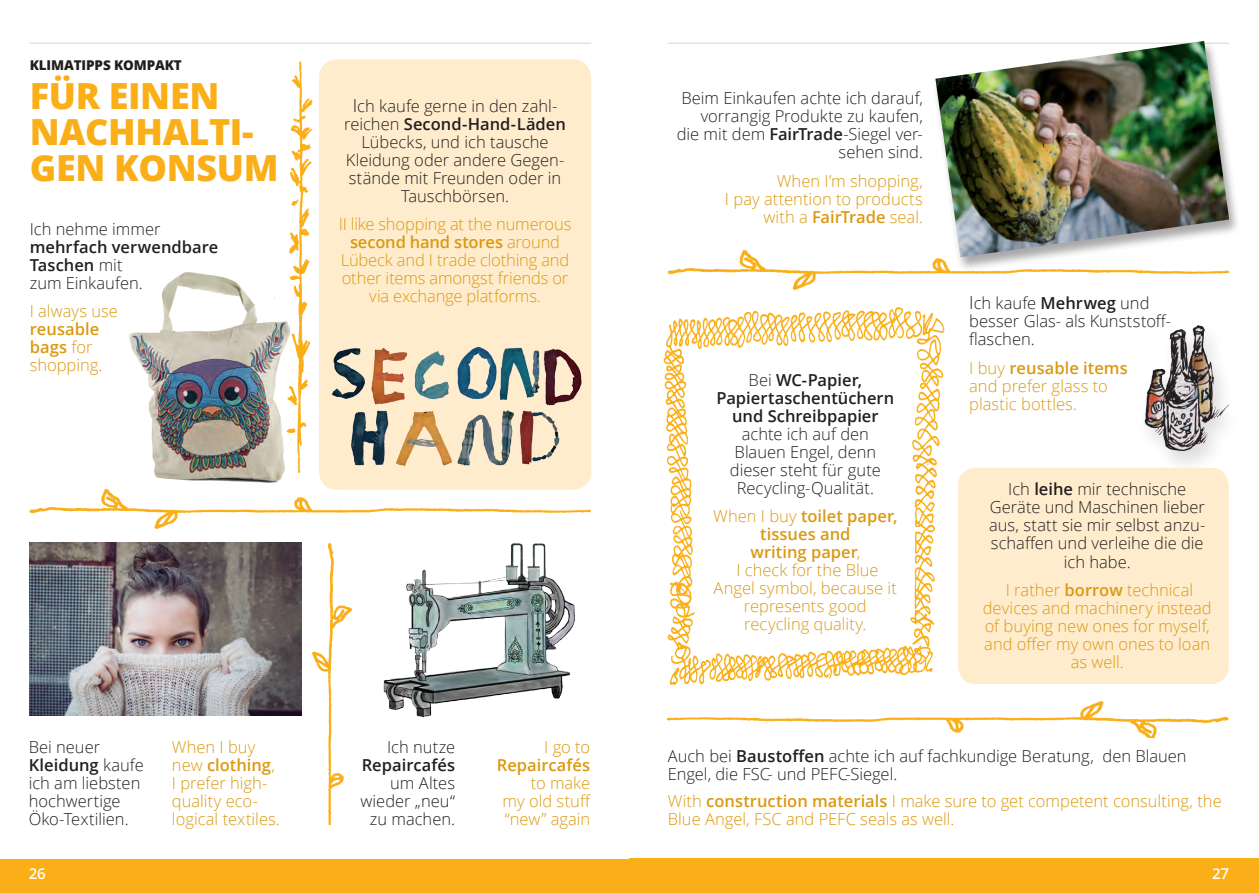
<style>
.page{position:relative;width:1259px;height:893px;background:#fff}
.page>*{position:absolute;margin:0;border:0;box-sizing:border-box;transform-origin:0 0}
.t1{font:800 36px/36px "Open Sans";letter-spacing:-.01em;color:#faaf18}
.Fließtext_KB{font:300 16.5px/18px "Open Sans";color:#231f20}
.Fließtext_KB-2{font:300 16.5px/18px "Open Sans";color:#db9911}
.Fließtext_KB-3{font:600 16.5px/18px "Open Sans";color:#db9911;text-align:right}
.Fließtext_KB-4{font:600 16.5px "Open Sans";color:#231f20}
.t2{font:600 15px "Open Sans";color:#fff}
.t3{font:800 13.5px "Open Sans";letter-spacing:-.01em;color:#231f20}
.s1{font-weight:300}
.s2{font-size:18px}
.s3{font-weight:600}
</style>
<div class="page">
<hr style="left:30px;top:43px;width:561px;height:1px;background:#b2b3b7">
<hr style="left:668px;top:43px;width:561px;height:1px;background:#b2b3b7">
<div style="left:629px;top:859px;width:630px;height:34px;background:#faaf18"></div>
<div style="left:0;top:859px;width:629px;height:34px;background:#faaf18"></div>
<img style="left:129px;top:272px;width:146px;height:211px">
<img style="left:663px;top:315px;width:282px;height:361px">
<img style="left:667px;top:250px;width:563px;height:65px">
<div style="left:319px;top:60px;width:272px;height:430px;background:#feeccd;border-radius:18px"></div>
<img style="left:275px;top:43px;width:44px;height:440px">
<img style="left:29px;top:489px;width:563px;height:65px">
<img style="left:30px;top:542px;width:257px;height:173px">
<div style="left:932px;top:41px;width:308px;height:231px;background:#231f20;opacity:.39"></div>
<img style="left:935px;top:41px;width:294px;height:216px">
<img style="left:287px;top:533px;width:71px;height:292px">
<img style="left:666px;top:676px;width:563px;height:62px">
<div style="left:1137px;top:323px;width:98px;height:152px;background:#231f20;opacity:.15"></div>
<img style="left:1142px;top:325px;width:88px;height:125px">
<img style="left:299px;top:322px;width:293px;height:172px">
<img style="left:362px;top:538px;width:229px;height:180px">
<div style="left:958px;top:468px;width:270px;height:216px;background:#feeccd;border-radius:18px"></div>
<p class="t3" style="left:30px;top:55px;width:154px">KLIMATIPPS KOMPAKT</p>
<p class="t1" style="left:30px;top:76px;width:250px">FÜR EINEN<br>NACHHALTI-<br>GEN KONSUM</p>
<p class="Fließtext_KB" style="left:30px;top:219px;width:132px">Ich nehme immer</p>
<p class="Fließtext_KB-4" style="left:30px;top:236px;width:190px">mehrfach verwendbare</p>
<p class="Fließtext_KB-4" style="left:30px;top:254px;width:94px">Taschen <span class="s1">mit</span></p>
<p class="Fließtext_KB" style="left:30px;top:273px;width:114px">zum Einkaufen.</p>
<p class="Fließtext_KB-2" style="left:30px;top:302px;width:90px">I always use</p>
<p class="Fließtext_KB-3" style="left:30px;top:320px;width:71px">reusable</p>
<p class="Fließtext_KB-3" style="left:30px;top:338px;width:64px">bags <span class="s1">for</span></p>
<p class="Fließtext_KB-2" style="left:30px;top:356px;width:74px">shopping.</p>
<p class="Fließtext_KB" style="left:344px;top:96px;width:223px;text-align:center"><span class="s2">I</span>ch kaufe gerne in den zahl&shy;reichen <span class="s3">Second-Hand-Läden<br></span>Lübecks, und ich tausche<br>Kleidung oder andere Gegen&shy;stände mit Freunden oder in<br>Tauschbörsen.</p>
<p class="Fließtext_KB-2" style="left:339px;top:215px;width:234px;text-align:center">II like shopping at the numerous <span class="s3">second hand stores</span> around<br>Lü beck and I trade clothing and other items amongst friends or via exchange platforms.</p>
<p class="Fließtext_KB" style="left:29px;top:737px;width:117px">Bei neuer<br><span class="s3">Kleidung</span> kaufe ich am liebsten hochwertige<br>Öko-Textilien.</p>
<p class="Fließtext_KB-2" style="left:172px;top:737px;width:85px">When I buy</p>
<p class="Fließtext_KB-3" style="left:172px;top:755px;width:105px"><span class="s1">new</span> clothing<span class="s1">,</span></p>
<p class="Fließtext_KB-2" style="left:172px;top:773px;width:109px">I prefer high&shy;quality eco&shy;logical textiles.</p>
<p class="Fließtext_KB" style="left:387px;top:737px;width:70px">Ich nutze</p>
<p class="Fließtext_KB-4" style="left:362px;top:753px;width:95px">Repaircafés</p>
<p class="Fließtext_KB" style="left:390px;top:773px;width:66px">um Altes</p>
<p class="Fließtext_KB" style="left:360px;top:791px;width:96px">wieder „neu“</p>
<p class="Fließtext_KB" style="left:370px;top:809px;width:87px">zu machen.</p>
<p class="Fließtext_KB-3" style="left:497px;top:737px;width:95px"><span class="s1">I go to<br></span>Repaircafés</p>
<p class="Fließtext_KB-2" style="left:531px;top:773px;width:61px">to make</p>
<p class="Fließtext_KB-2" style="left:502px;top:791px;width:90px">my old stuff</p>
<p class="Fließtext_KB-2" style="left:505px;top:809px;width:87px">“new” again</p>
<p class="Fließtext_KB" style="left:677px;top:89px;width:248px;text-align:right">Beim Einkaufen achte ich darauf, vorrangig Produkte zu kaufen, die mit dem <span class="s3">FairTrade</span>-Siegel ver&shy;sehen sind.</p>
<p class="Fließtext_KB-2" style="left:725px;top:171px;width:199px;text-align:right">When I’m shopping,<br>I pay attention to products with a <span class="s3">FairTrade</span> seal.</p>
<p class="Fließtext_KB" style="left:716px;top:370px;width:179px;text-align:center">Bei <span class="s3">WC-Papier,<br>Papiertaschentüchern und Schreibpapier </span>achte ich auf den<br>Blauen Engel, denn dieser steht für gute<br>Recycling-Qualität.</p>
<p class="Fließtext_KB-2" style="left:713px;top:507px;width:186px;text-align:center">When I buy <span class="s3">toilet paper, tissues and<br>writing paper</span>,<br>I check for the Blue<br>Angel symbol, because it represents good recycling quality.</p>
<p class="Fließtext_KB" style="left:969px;top:294px;width:203px"><span class="s2">I</span>ch kaufe <span class="s3">Mehrweg</span> und besser Glas- als Kunststoff&shy;flaschen.</p>
<p class="Fließtext_KB-2" style="left:969px;top:358px;width:160px">I buy <span class="s3">reusable items </span>and prefer glass to plastic bottles.</p>
<p class="Fließtext_KB" style="left:989px;top:480px;width:218px;text-align:center">Ich <span class="s3">leihe</span> mir technische<br>Geräte und Maschinen lieber aus, statt sie mir selbst anzu&shy;schaffen und verleihe die die ich habe.</p>
<p class="Fließtext_KB-2" style="left:982px;top:581px;width:230px;text-align:center">I rather <span class="s3">borrow</span> technical devices and machinery instead of buying new ones for myself, and offer my own ones to loan as well.</p>
<p class="Fließtext_KB" style="left:668px;top:747px;width:520px">Auch bei <span class="s3">Baustoffen</span> achte ich auf fachkundige Beratung, den Blauen<br>Engel, die FSC- und PEFC-Siegel.</p>
<p class="Fließtext_KB-2" style="left:668px;top:792px;width:555px">With <span class="s3">construction materials</span> I make sure to get competent consulting, the<br>Blue Angel, FSC and PEFC seals as well.</p>
<p class="t2" style="left:29px;top:863px;width:19px">26</p>
<p class="t2" style="left:1212px;top:863px;width:19px">27</p>
</div>
